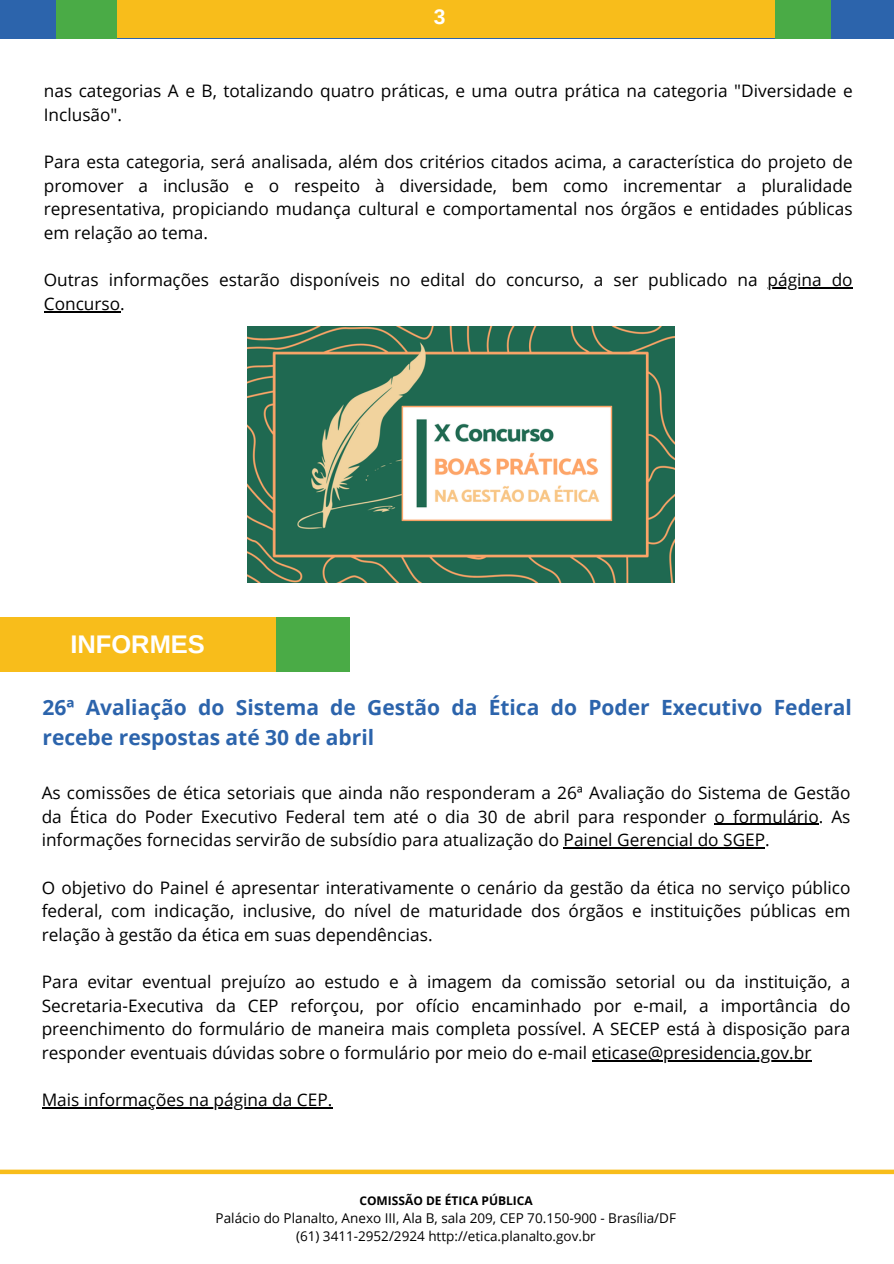
<style>
.page{position:relative;width:894px;height:1264px;background:#fff}
.page>*{position:absolute;margin:0;border:0;box-sizing:border-box;transform-origin:0 0}
.t1{font:700 25.5px "Arimo";color:#fff}
.t2{font:700 21px/29.2px "Open Sans";color:#2c64ac}
.t3{font:700 21px "Arimo";color:#fff}
.t4{font:17.25px/23.7px "Open Sans";color:#000;text-align:justify}
.t5{font:13.5px/18px "Open Sans";color:#000;text-align:center}
.t6{font:700 12px "Open Sans";color:#000}
</style>
<div class="page">
<div style="left:0;top:0;width:893px;height:38px;background:#2c64ac"></div>
<div style="left:104px;top:0;width:670px;height:38px;background:#f8bd1b"></div>
<div style="left:56px;top:0;width:61px;height:38px;background:#4aab46"></div>
<div style="left:774px;top:0;width:56px;height:38px;background:#4aab46"></div>
<div style="left:0;top:1169px;width:893px;height:5px;background:#f8bd1b"></div>
<img style="left:247px;top:327px;width:427px;height:255px">
<hr style="left:767px;top:287px;width:85px;height:1px;background:#000">
<hr style="left:44px;top:311px;width:76px;height:1px;background:#000">
<div style="left:92px;top:617px;width:257px;height:54px;background:#4aab46"></div>
<div style="left:0;top:617px;width:275px;height:54px;background:#f8bd1b"></div>
<hr style="left:714px;top:823px;width:104px;height:1px;background:#000">
<hr style="left:563px;top:847px;width:202px;height:1px;background:#000">
<hr style="left:591px;top:1060px;width:220px;height:1px;background:#000">
<hr style="left:42px;top:1107px;width:290px;height:1px;background:#000">
<p class="t3" style="left:433px;top:5px;width:13px">3</p>
<p class="t4" style="left:44px;top:79px;width:810px">nas categorias A e B, totalizando quatro práticas, e uma outra prática na categoria "Diversidade e<br>Inclusão".</p>
<p class="t4" style="left:44px;top:149px;width:810px">Para esta categoria, será analisada, além dos critérios citados acima, a característica do projeto de promover a inclusão e o respeito à diversidade, bem como incrementar a pluralidade representativa, propiciando mudança cultural e comportamental nos órgãos e entidades públicas em relação ao tema.</p>
<p class="t4" style="left:44px;top:268px;width:810px">Outras informações estarão disponíveis no edital do concurso, a ser publicado na página do<br>Concurso.</p>
<h1 class="t1" style="left:70px;top:630px;width:136px">INFORMES</h1>
<p class="t2" style="left:42px;top:692px;width:810px">26ª Avaliação do Sistema de Gestão da Ética do Poder Executivo Federal recebe respostas até 30 de abril</p>
<p class="t4" style="left:42px;top:780px;width:810px">As comissões de ética setoriais que ainda não responderam a 26ª Avaliação do Sistema de Gestão da Ética do Poder Executivo Federal tem até o dia 30 de abril para responder o formulário. As informações fornecidas servirão de subsídio para atualização do Painel Gerencial do SGEP.</p>
<p class="t4" style="left:42px;top:875px;width:810px">O objetivo do Painel é apresentar interativamente o cenário da gestão da ética no serviço público federal, com indicação, inclusive, do nível de maturidade dos órgãos e instituições públicas em relação à gestão da ética em suas dependências.</p>
<p class="t4" style="left:42px;top:969px;width:810px">Para evitar eventual prejuízo ao estudo e à imagem da comissão setorial ou da instituição, a Secretaria-Executiva da CEP reforçou, por ofício encaminhado por e-mail, a importância do preenchimento do formulário de maneira mais completa possível. A SECEP está à disposição para responder eventuais dúvidas sobre o formulário por meio do e-mail eticase@presidencia.gov.br</p>
<p class="t4" style="left:42px;top:1087px;width:292px">Mais informações na página da CEP.</p>
<p class="t6" style="left:359px;top:1191px;width:175px">COMISSÃO DE ÉTICA PÚBLICA</p>
<p class="t5" style="left:215px;top:1208px;width:461px">Palácio do Planalto, Anexo III, Ala B, sala 209, CEP 70.150-900 - Brasília/DF (61) 3411-2952/2924 http://etica.planalto.gov.br</p>
</div>
